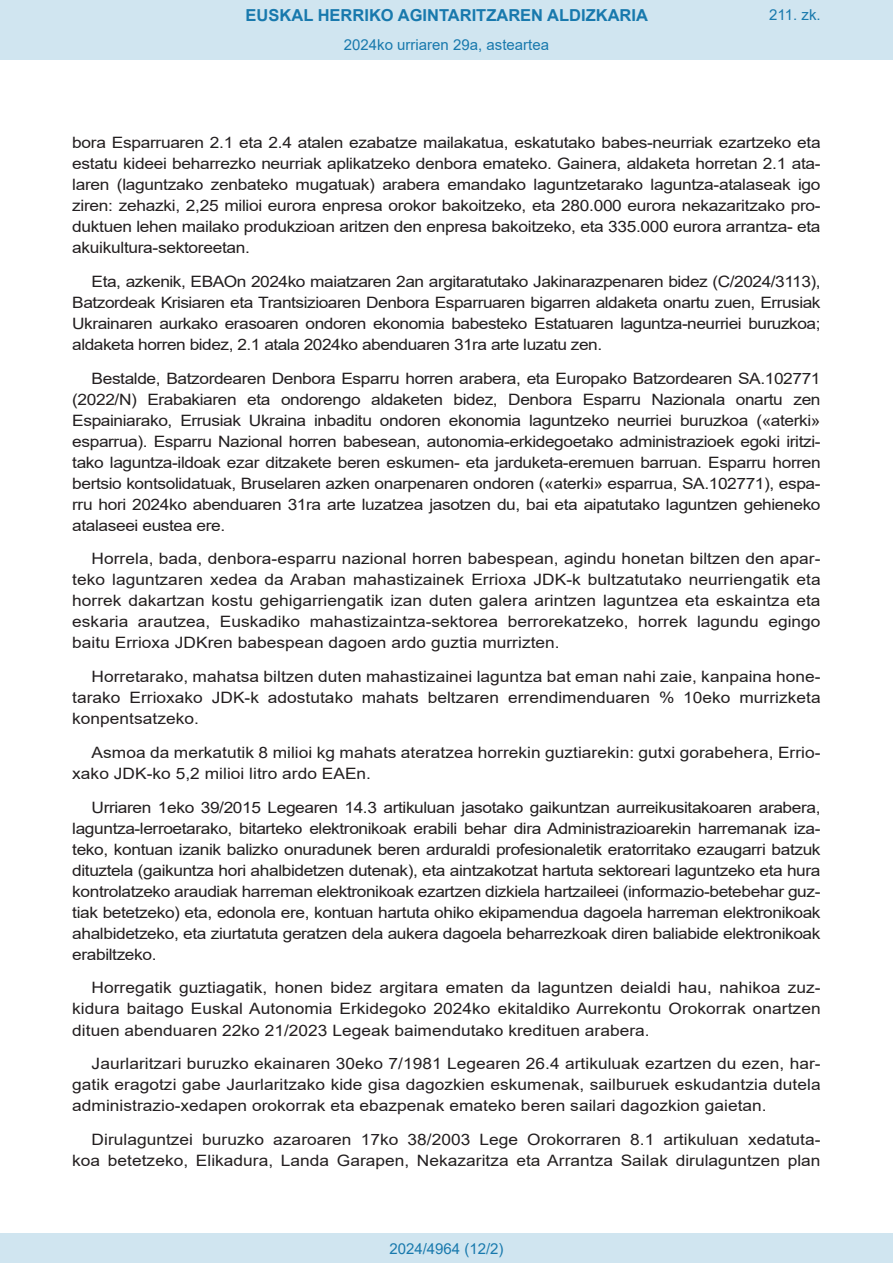
<style>
.page{position:relative;width:893px;height:1263px;background:#fff}
.page>*{position:absolute;margin:0;border:0;box-sizing:border-box;transform-origin:0 0}
.t1{font:700 16.5px "Arial";color:#1879ad}
.BOPVDetalle{font:15.6px/21px "Arial";color:#231f20;text-align:justify;scale:1.11 1}
.Paginacion_Centro{font:15px "Arial";color:#1879ad}
</style>
<div class="page">
<div style="left:0;top:0;width:893px;height:60px;background:#d0e5f0"></div>
<div style="left:0;top:1233px;width:893px;height:30px;background:#d0e5f0"></div>
<p class="t1" style="left:246px;top:3px;width:404px">EUSKAL HERRIKO AGINTARITZAREN ALDIZKARIA</p>
<p class="Paginacion_Centro" style="left:344px;top:35px;width:207px">2024ko urriaren 29a, asteartea</p>
<p class="Paginacion_Centro" style="left:769px;top:5px;width:53px">211. zk.</p>
<p class="BOPVDetalle" style="left:72px;top:132px;width:676px">bora Esparruaren 2.1 eta 2.4 atalen ezabatze mailakatua, eskatutako babes-neurriak ezartzeko eta estatu kideei beharrezko neurriak aplikatzeko denbora emateko. Gainera, aldaketa horretan 2.1 ata&shy;laren (laguntzako zenbateko mugatuak) arabera emandako laguntzetarako laguntza-atalaseak igo ziren: zehazki, 2,25 milioi eurora enpresa orokor bakoitzeko, eta 280.000 eurora nekazaritzako pro&shy;duktuen lehen mailako produkzioan aritzen den enpresa bakoitzeko, eta 335.000 eurora arrantza- eta akuikultura-sektoreetan.</p>
<p class="BOPVDetalle" style="left:72px;top:271px;width:676px;text-indent:19px">Eta, azkenik, EBAOn 2024ko maiatzaren 2an argitaratutako Jakinarazpenaren bidez (C/2024/3113), Batzordeak Krisiaren eta Trantsizioaren Denbora Esparruaren bigarren aldaketa onartu zuen, Errusiak Ukrainaren aurkako erasoaren ondoren ekonomia babesteko Estatuaren laguntza-neurriei buruzkoa; aldaketa horren bidez, 2.1 atala 2024ko abenduaren 31ra arte luzatu zen.</p>
<p class="BOPVDetalle" style="left:72px;top:368px;width:676px;text-indent:19px">Bestalde, Batzordearen Denbora Esparru horren arabera, eta Europako Batzordearen SA.102771 (2022/N) Erabakiaren eta ondorengo aldaketen bidez, Denbora Esparru Nazionala onartu zen Espainiarako, Errusiak Ukraina inbaditu ondoren ekonomia laguntzeko neurriei buruzkoa («aterki» esparrua). Esparru Nazional horren babesean, autonomia-erkidegoetako administrazioek egoki iritzi&shy;tako laguntza-ildoak ezar ditzakete beren eskumen- eta jarduketa-eremuen barruan. Esparru horren bertsio kontsolidatuak, Bruselaren azken onarpenaren ondoren («aterki» esparrua, SA.102771), espa&shy;rru hori 2024ko abenduaren 31ra arte luzatzea jasotzen du, bai eta aipatutako laguntzen gehieneko atalaseei eustea ere.</p>
<p class="BOPVDetalle" style="left:72px;top:548px;width:676px;text-indent:19px">Horrela, bada, denbora-esparru nazional horren babespean, agindu honetan biltzen den apar&shy;teko laguntzaren xedea da Araban mahastizainek Errioxa JDK-k bultzatutako neurriengatik eta horrek dakartzan kostu gehigarriengatik izan duten galera arintzen laguntzea eta eskaintza eta eskaria arautzea, Euskadiko mahastizaintza-sektorea berrorekatzeko, horrek lagundu egingo baitu Errioxa JDKren babespean dagoen ardo guztia murrizten.</p>
<p class="BOPVDetalle" style="left:72px;top:666px;width:676px;text-indent:19px">Horretarako, mahatsa biltzen duten mahastizainei laguntza bat eman nahi zaie, kanpaina hone&shy;tarako Errioxako JDK-k adostutako mahats beltzaren errendimenduaren % 10eko murrizketa konpentsatzeko.</p>
<p class="BOPVDetalle" style="left:72px;top:742px;width:676px;text-indent:19px">Asmoa da merkatutik 8 milioi kg mahats ateratzea horrekin guztiarekin: gutxi gorabehera, Errio&shy;xako JDK-ko 5,2 milioi litro ardo EAEn.</p>
<p class="BOPVDetalle" style="left:72px;top:797px;width:676px;text-indent:19px">Urriaren 1eko 39/2015 Legearen 14.3 artikuluan jasotako gaikuntzan aurreikusitakoaren arabera, laguntza-lerroetarako, bitarteko elektronikoak erabili behar dira Administrazioarekin harremanak iza&shy;teko, kontuan izanik balizko onuradunek beren arduraldi profesionaletik eratorritako ezaugarri batzuk dituztela (gaikuntza hori ahalbidetzen dutenak), eta aintzakotzat hartuta sektoreari laguntzeko eta hura kontrolatzeko araudiak harreman elektronikoak ezartzen dizkiela hartzaileei (informazio-betebehar guz&shy;tiak betetzeko) eta, edonola ere, kontuan hartuta ohiko ekipamendua dagoela harreman elektronikoak ahalbidetzeko, eta ziurtatuta geratzen dela aukera dagoela beharrezkoak diren baliabide elektronikoak erabiltzeko.</p>
<p class="BOPVDetalle" style="left:72px;top:977px;width:676px;text-indent:19px">Horregatik guztiagatik, honen bidez argitara ematen da laguntzen deialdi hau, nahikoa zuz&shy;kidura baitago Euskal Autonomia Erkidegoko 2024ko ekitaldiko Aurrekontu Orokorrak onartzen dituen abenduaren 22ko 21/2023 Legeak baimendutako kredituen arabera.</p>
<p class="BOPVDetalle" style="left:72px;top:1053px;width:676px;text-indent:19px">Jaurlaritzari buruzko ekainaren 30eko 7/1981 Legearen 26.4 artikuluak ezartzen du ezen, har&shy;gatik eragotzi gabe Jaurlaritzako kide gisa dagozkien eskumenak, sailburuek eskudantzia dutela administrazio-xedapen orokorrak eta ebazpenak emateko beren sailari dagozkion gaietan.</p>
<p class="BOPVDetalle" style="left:72px;top:1129px;width:676px;text-align:right">Dirulaguntzei buruzko azaroaren 17ko 38/2003 Lege Orokorraren 8.1 artikuluan xedatuta&shy;koa betetzeko, Elikadura, Landa Garapen, Nekazaritza eta Arrantza Sailak dirulaguntzen plan</p>
<p class="Paginacion_Centro" style="left:389px;top:1238px;width:116px">2024/4964 (12/2)</p>
</div>
